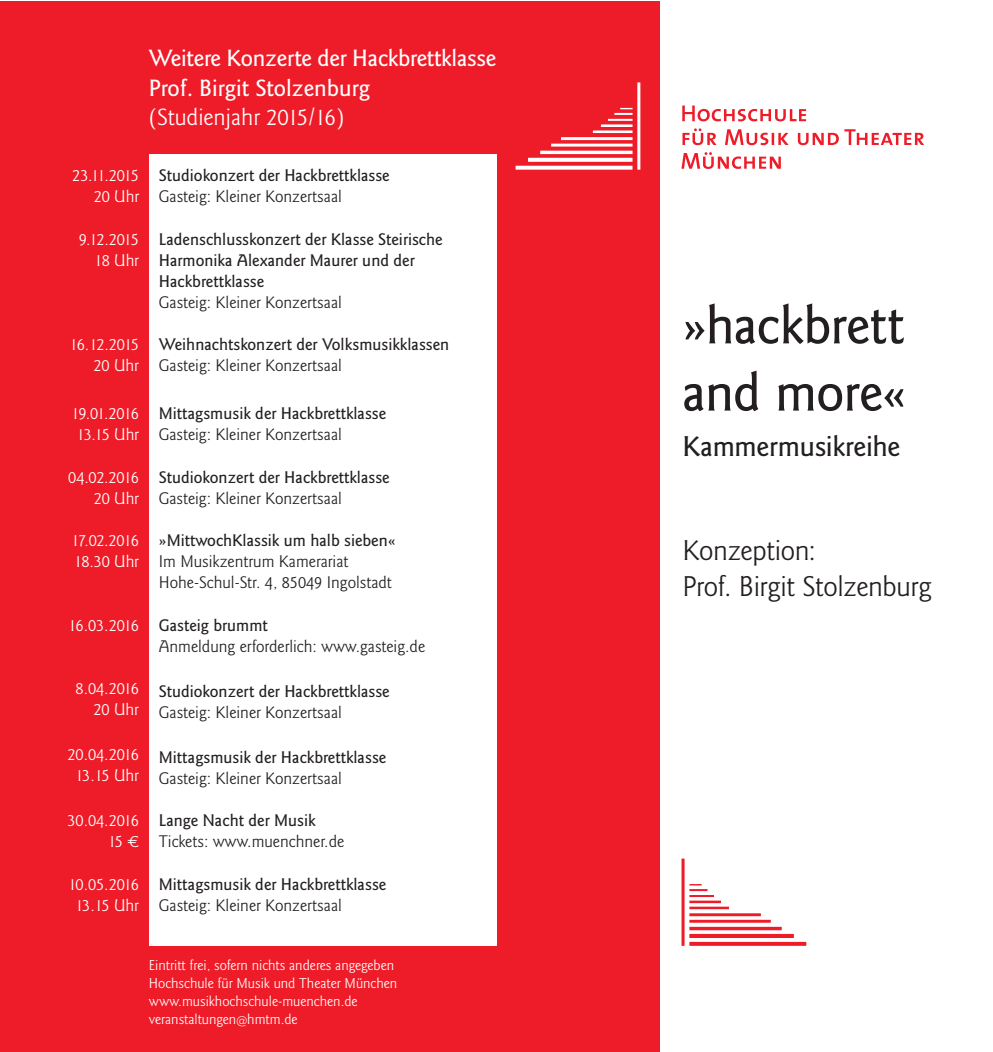
<style>
.page{position:relative;width:993px;height:1052px;background:#fff}
.page>*{position:absolute;margin:0;border:0;box-sizing:border-box;transform-origin:0 0}
.t1{font:500 56px/67.2px "Goudy Sans EF";letter-spacing:-.015em;color:#231f20}
.t2{font:29.75px/35.7px "Goudy Sans EF";letter-spacing:-.015em;color:#231f20}
.t3{font:500 29.75px "Goudy Sans EF";letter-spacing:-.01em;color:#231f20}
.t4{font:500 24.5px/29.4px "Goudy Sans EF";letter-spacing:-.01em;color:#fff}
.t5{font:24.5px "Goudy Sans EF";color:#fff}
.t6{font:500 17.5px/21px "Goudy Sans EF";color:#231f20}
.t7{font:17.5px/21px "Goudy Sans EF";color:#231f20}
.t8{font:17.5px/21px "Goudy Sans EF";letter-spacing:-.005em;color:#fff;text-align:right}
.t9{font:17.5px/21px "Goudy Sans EF";letter-spacing:-.05em;color:#fff;text-align:center}
.t10{font:17.5px/21px "Goudy Sans EF";letter-spacing:-.03em;color:#fff;text-align:right}
.t11{font:14.88px/17.8px "Goudy Sans EF";color:#fff}
.s1{color:#fff}
.s2{font-weight:500}
</style>
<div class="page">
<div style="left:0;top:2px;width:502px;height:152px;background:#ee1c28"></div>
<div style="left:496px;top:2px;width:163px;height:1050px;background:#ee1c28"></div>
<svg style="left:682px;top:105px;width:123px;height:16px"></svg>
<svg style="left:682px;top:128px;width:241px;height:17px"></svg>
<svg style="left:681px;top:152px;width:99px;height:17px"></svg>
<hr style="left:689px;top:906px;width:39px;height:3px;background:#ee1c28">
<hr style="left:689px;top:900px;width:31px;height:3px;background:#ee1c28">
<hr style="left:689px;top:895px;width:24px;height:2px;background:#ee1c28">
<svg style="left:689px;top:884px;width:18px;height:7px"></svg>
<hr style="left:689px;top:934px;width:104px;height:4px;background:#ee1c28">
<hr style="left:689px;top:927px;width:92px;height:3px;background:#ee1c28">
<hr style="left:689px;top:920px;width:81px;height:2px;background:#ee1c28">
<hr style="left:689px;top:913px;width:71px;height:3px;background:#ee1c28">
<svg style="left:689px;top:942px;width:117px;height:4px"></svg>
<hr style="left:681px;top:858px;width:3px;height:88px;background:#ee1c28">
<hr style="left:592px;top:130px;width:40px;height:3px;background:#fff">
<hr style="left:600px;top:124px;width:32px;height:3px;background:#fff">
<hr style="left:607px;top:119px;width:25px;height:2px;background:#fff">
<svg style="left:614px;top:108px;width:18px;height:7px"></svg>
<svg style="left:528px;top:158px;width:104px;height:4px"></svg>
<hr style="left:540px;top:151px;width:92px;height:3px;background:#fff">
<hr style="left:551px;top:144px;width:81px;height:3px;background:#fff">
<hr style="left:561px;top:137px;width:71px;height:3px;background:#fff">
<svg style="left:515px;top:166px;width:117px;height:4px"></svg>
<hr style="left:637px;top:82px;width:3px;height:88px;background:#fff">
<div style="left:0;top:122px;width:149px;height:928px;background:#ee1c28"></div>
<div style="left:0;top:946px;width:547px;height:106px;background:#ee1c28"></div>
<h3 class="t4" style="left:149px;top:44px;width:349px">Weitere Konzerte der Hackbrettklasse<br>Prof. Birgit Stolzenburg</h3>
<h3 class="t5" style="left:149px;top:103px;width:197px">(Studienjahr 2015/16)</h3>
<p class="t8" style="left:72px;top:165px;width:68px">23.11.2015<br>20 Uhr</p>
<p class="t6" style="left:159px;top:165px;width:232px">Studiokonzert der Hackbrettklasse</p>
<p class="t7" style="left:159px;top:186px;width:184px">Gasteig: Kleiner Konzertsaal</p>
<p class="t9" style="left:79px;top:229px;width:62px;text-align:right">9.12.2015<br>18 Uhr</p>
<p class="t6" style="left:159px;top:229px;width:285px">Ladenschlusskonzert der Klasse Steirische<br>Harmonika Alexander Maurer und der<br>Hackbrettklasse</p>
<p class="t7" style="left:159px;top:292px;width:184px">Gasteig: Kleiner Konzertsaal</p>
<p class="t10" style="left:70px;top:334px;width:71px">16.12.2015<br>20 Uhr</p>
<p class="t6" style="left:159px;top:334px;width:292px">Weihnachtskonzert der Volksmusikklassen</p>
<p class="t7" style="left:159px;top:355px;width:184px">Gasteig: Kleiner Konzertsaal</p>
<p class="t9" style="left:72px;top:403px;width:69px">19.01.2016<br>13.15 Uhr</p>
<p class="t6" style="left:159px;top:403px;width:229px">Mittagsmusik der Hackbrettklasse</p>
<p class="t7" style="left:159px;top:424px;width:184px">Gasteig: Kleiner Konzertsaal</p>
<p class="t8" style="left:68px;top:467px;width:72px">04.02.2016<br>20 Uhr</p>
<p class="t6" style="left:159px;top:467px;width:232px">Studiokonzert der Hackbrettklasse</p>
<p class="t7" style="left:159px;top:488px;width:184px">Gasteig: Kleiner Konzertsaal</p>
<p class="t8" style="left:71px;top:530px;width:69px;text-align:left">17.02.2016<br>18.30 Uhr</p>
<p class="t6" style="left:159px;top:530px;width:238px">»MittwochKlassik um halb sieben«</p>
<p class="t7" style="left:159px;top:551px;width:234px">Im Musikzentrum Kamerariat<br>Hohe-Schul-Str. 4, 85049 Ingolstadt</p>
<p class="t7" style="left:159px;top:615px;width:268px;text-indent:-90px"><span class="s1">16.03.2016</span> <span class="s2">Gasteig brummt<br></span>Anmeldung erforderlich: www.gasteig.de</p>
<p class="t8" style="left:75px;top:678px;width:65px">8.04.2016<br>20 Uhr</p>
<p class="t6" style="left:159px;top:681px;width:232px">Studiokonzert der Hackbrettklasse</p>
<p class="t7" style="left:159px;top:702px;width:184px">Gasteig: Kleiner Konzertsaal</p>
<p class="t8" style="left:67px;top:744px;width:73px;text-align:center">20.04.2016<br>13.15 Uhr</p>
<p class="t6" style="left:159px;top:746px;width:229px">Mittagsmusik der Hackbrettklasse</p>
<p class="t7" style="left:159px;top:768px;width:184px">Gasteig: Kleiner Konzertsaal</p>
<p class="t10" style="left:67px;top:810px;width:73px">30.04.2016<br>15 €</p>
<p class="t6" style="left:159px;top:810px;width:158px">Lange Nacht der Musik</p>
<p class="t7" style="left:159px;top:831px;width:187px">Tickets: www.muenchner.de</p>
<p class="t9" style="left:68px;top:873px;width:72px">10.05.2016<br>13.15 Uhr</p>
<p class="t6" style="left:159px;top:873px;width:229px">Mittagsmusik der Hackbrettklasse</p>
<p class="t7" style="left:159px;top:894px;width:184px">Gasteig: Kleiner Konzertsaal</p>
<p class="t11" style="left:149px;top:956px;width:250px">Eintritt frei, sofern nichts anderes angegeben Hochschule für Musik und Theater München www.musikhochschule-muenchen.de veranstaltungen@hmtm.de</p>
<h1 class="t1" style="left:682px;top:292px;width:225px">»hackbrett and more«</h1>
<h2 class="t3" style="left:682px;top:429px;width:219px">Kammermusikreihe</h2>
<h2 class="t2" style="left:682px;top:533px;width:251px">Konzeption:<br>Prof. Birgit Stolzenburg</h2>
</div>
